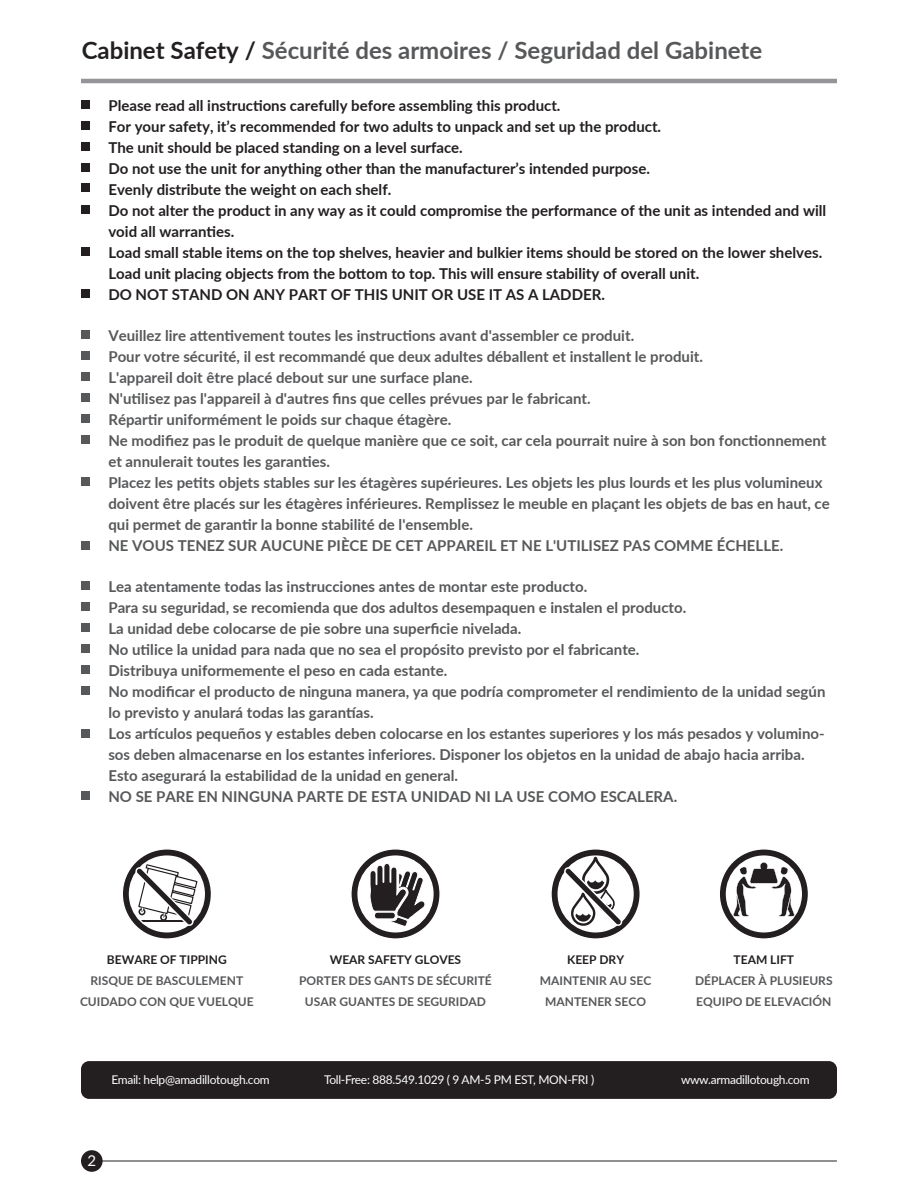
<style>
.page{position:relative;width:918px;height:1188px;background:#fff}
.page>*{position:absolute;margin:0;border:0;box-sizing:border-box;transform-origin:0 0}
.t1{font:700 24px "Lato";color:#57585a}
.t2{font:700 15px/21px "Lato";color:#57585a}
.t3{font:700 15px/21px "Lato";color:#231f20}
.t4{font:15px "Lato";color:#fff}
.t5{font:700 12px/21px "Lato";color:#57585a;text-align:center}
.t6{font:12px "Lato";letter-spacing:-.025em;color:#fff}
.t7{font:700 12px "Lato";color:#231f20}
.s1{color:#231f20}
</style>
<div class="page">
<hr style="left:81px;top:1161px;width:756px;height:1px;background:#231f20">
<div style="left:81px;top:1150px;width:22px;height:22px;background:#231f20;border-radius:50%"></div>
<div style="left:81px;top:1061px;width:756px;height:38px;background:#231f20;border-radius:8px"></div>
<hr style="left:81px;top:79px;width:756px;height:4px;background:#939598">
<div style="left:82px;top:100px;width:8px;height:8px;background:#231f20"></div>
<div style="left:82px;top:121px;width:8px;height:8px;background:#231f20"></div>
<div style="left:82px;top:142px;width:8px;height:8px;background:#231f20"></div>
<div style="left:82px;top:163px;width:8px;height:8px;background:#231f20"></div>
<div style="left:82px;top:184px;width:8px;height:8px;background:#231f20"></div>
<div style="left:82px;top:205px;width:8px;height:8px;background:#231f20"></div>
<div style="left:82px;top:247px;width:8px;height:8px;background:#231f20"></div>
<div style="left:82px;top:290px;width:8px;height:8px;background:#231f20"></div>
<div style="left:82px;top:331px;width:8px;height:8px;background:#57585a"></div>
<div style="left:82px;top:351px;width:8px;height:9px;background:#57585a"></div>
<div style="left:82px;top:372px;width:8px;height:8px;background:#57585a"></div>
<div style="left:82px;top:393px;width:8px;height:8px;background:#57585a"></div>
<div style="left:82px;top:414px;width:8px;height:8px;background:#57585a"></div>
<div style="left:82px;top:435px;width:8px;height:8px;background:#57585a"></div>
<div style="left:82px;top:477px;width:8px;height:8px;background:#57585a"></div>
<div style="left:82px;top:541px;width:8px;height:8px;background:#57585a"></div>
<div style="left:82px;top:582px;width:8px;height:8px;background:#57585a"></div>
<div style="left:82px;top:603px;width:8px;height:8px;background:#57585a"></div>
<div style="left:82px;top:624px;width:8px;height:8px;background:#57585a"></div>
<div style="left:82px;top:644px;width:8px;height:9px;background:#57585a"></div>
<div style="left:82px;top:665px;width:8px;height:8px;background:#57585a"></div>
<div style="left:82px;top:686px;width:8px;height:9px;background:#57585a"></div>
<div style="left:82px;top:730px;width:8px;height:8px;background:#57585a"></div>
<div style="left:82px;top:792px;width:8px;height:8px;background:#57585a"></div>
<svg style="left:551px;top:849px;width:89px;height:90px"></svg>
<svg style="left:720px;top:849px;width:88px;height:90px"></svg>
<svg style="left:351px;top:849px;width:89px;height:90px"></svg>
<svg style="left:123px;top:849px;width:88px;height:90px"></svg>
<h1 class="t1" style="left:82px;top:33px;width:682px"><span class="s1">Cabinet Safety /</span> Sécurité des armoires / Seguridad del Gabinete</h1>
<p class="t3" style="left:108px;top:94px;width:719px">Please read all instructions carefully before assembling this product.<br>For your safety, it’s recommended for two adults to unpack and set up the product.<br>The unit should be placed standing on a level surface.<br>Do not use the unit for anything other than the manufacturer’s intended purpose.<br>Evenly distribute the weight on each shelf.<br>Do not alter the product in any way as it could compromise the performance of the unit as intended and will void all warranties.<br>Load small stable items on the top shelves, heavier and bulkier items should be stored on the lower shelves.<br>Load unit placing objects from the bottom to top. This will ensure stability of overall unit.<br>DO NOT STAND ON ANY PART OF THIS UNIT OR USE IT AS A LADDER.</p>
<p class="t2" style="left:108px;top:324px;width:723px">Veuillez lire attentivement toutes les instructions avant d'assembler ce produit.<br>Pour votre sécurité, il est recommandé que deux adultes déballent et installent le produit.<br>L'appareil doit être placé debout sur une surface plane.<br>N'utilisez pas l'appareil à d'autres fins que celles prévues par le fabricant.<br>Répartir uniformément le poids sur chaque étagère.<br>Ne modifiez pas le produit de quelque manière que ce soit, car cela pourrait nuire à son bon fonctionnement et annulerait toutes les garanties.<br>Placez les petits objets stables sur les étagères supérieures. Les objets les plus lourds et les plus volumineux doivent être placés sur les étagères inférieures. Remplissez le meuble en plaçant les objets de bas en haut, ce qui permet de garantir la bonne stabilité de l'ensemble.<br>NE VOUS TENEZ SUR AUCUNE PIÈCE DE CET APPAREIL ET NE L'UTILISEZ PAS COMME ÉCHELLE.</p>
<p class="t2" style="left:108px;top:575px;width:719px">Lea atentamente todas las instrucciones antes de montar este producto.<br>Para su seguridad, se recomienda que dos adultos desempaquen e instalen el producto.<br>La unidad debe colocarse de pie sobre una superficie nivelada.<br>No utilice la unidad para nada que no sea el propósito previsto por el fabricante.<br>Distribuya uniformemente el peso en cada estante.<br>No modificar el producto de ninguna manera, ya que podría comprometer el rendimiento de la unidad según lo previsto y anulará todas las garantías.<br>Los artículos pequeños y estables deben colocarse en los estantes superiores y los más pesados y volumino&shy;sos deben almacenarse en los estantes inferiores. Disponer los objetos en la unidad de abajo hacia arriba.<br>Esto asegurará la estabilidad de la unidad en general.<br>NO SE PARE EN NINGUNA PARTE DE ESTA UNIDAD NI LA USE COMO ESCALERA.</p>
<p class="t7" style="left:107px;top:951px;width:121px">BEWARE OF TIPPING</p>
<p class="t5" style="left:80px;top:970px;width:175px">RISQUE DE BASCULEMENT<br>CUIDADO CON QUE VUELQUE</p>
<p class="t7" style="left:330px;top:951px;width:133px">WEAR SAFETY GLOVES</p>
<p class="t5" style="left:299px;top:970px;width:194px">PORTER DES GANTS DE SÉCURITÉ<br>USAR GUANTES DE SEGURIDAD</p>
<p class="t7" style="left:567px;top:951px;width:58px">KEEP DRY</p>
<p class="t5" style="left:540px;top:970px;width:113px">MAINTENIR AU SEC<br>MANTENER SECO</p>
<p class="t7" style="left:734px;top:951px;width:62px">TEAM LIFT</p>
<p class="t5" style="left:695px;top:970px;width:139px;text-align:left">DÉPLACER À PLUSIEURS<br>EQUIPO DE ELEVACIÓN</p>
<p class="t6" style="left:111px;top:1071px;width:160px">Email: help@amadillotough.com</p>
<p class="t6" style="left:324px;top:1071px;width:272px">Toll-Free: 888.549.1029 ( 9 AM-5 PM EST, MON-FRI )</p>
<p class="t6" style="left:681px;top:1071px;width:130px">www.armadillotough.com</p>
<p class="t4" style="left:87px;top:1150px;width:10px">2</p>
</div>
